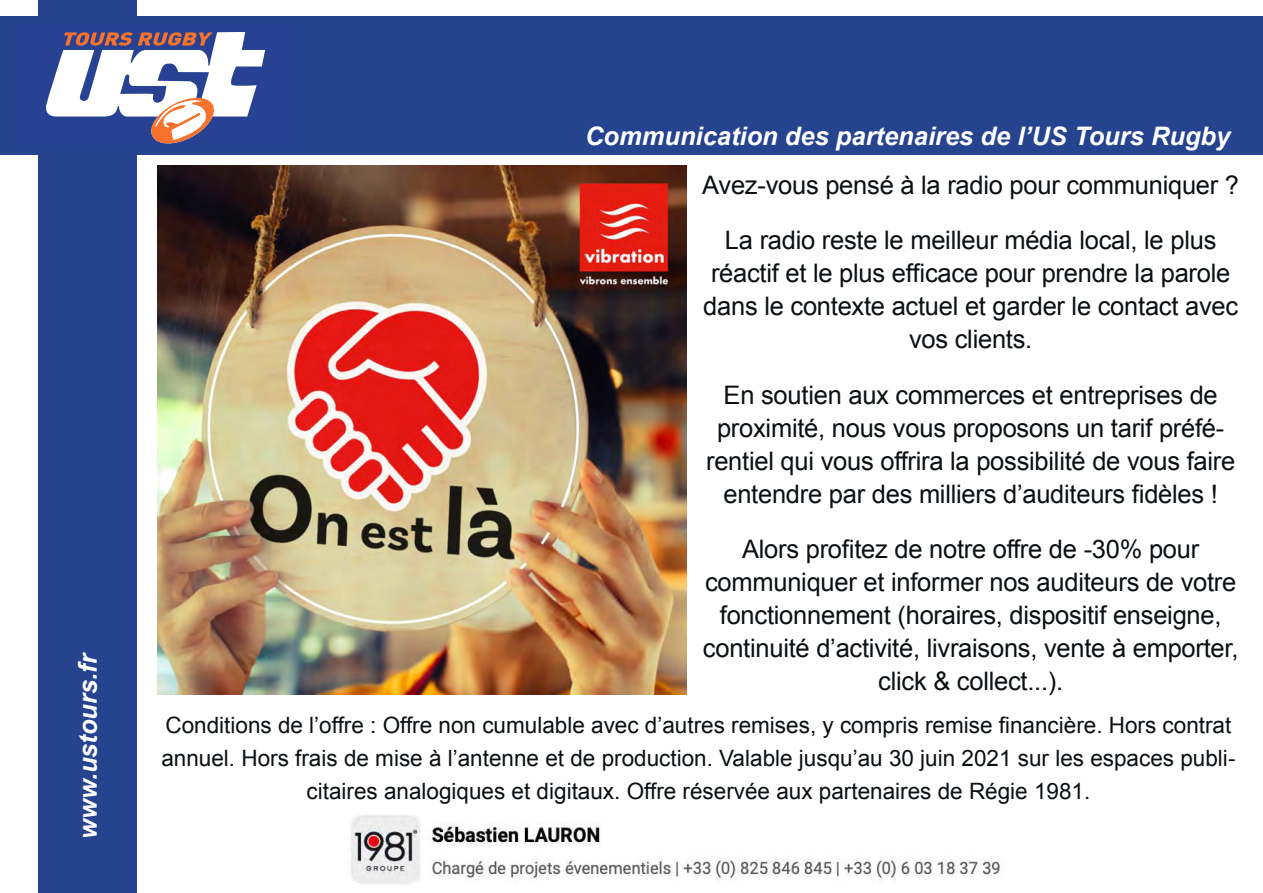
<style>
.page{position:relative;width:1263px;height:893px;background:#fff}
.page>*{position:absolute;margin:0;border:0;box-sizing:border-box;transform-origin:0 0}
.t1{font:25.5px/33px "Arial";letter-spacing:-.01em;color:#0b1013;text-align:center}
.t2{font:italic 700 25.5px "Arial";color:#fff}
.t3{font:22.5px/33px "Arial";color:#0b1013;text-align:center}
</style>
<div class="page">
<div style="left:38px;top:0;width:99px;height:893px;background:#25438f"></div>
<div style="left:0;top:16px;width:1263px;height:138px;background:#25438f"></div>
<svg style="left:46px;top:32px;width:219px;height:112px"></svg>
<img style="left:157px;top:165px;width:530px;height:530px">
<img style="left:431px;top:826px;width:569px;height:54px">
<img style="left:350px;top:815px;width:71px;height:69px">
<p class="t2" style="left:71px;top:839px;width:188px;rotate:-90deg">www.ustours.fr</p>
<p class="t2" style="left:585px;top:119px;width:647px">Communication des partenaires de l’US Tours Rugby</p>
<p class="t1" style="left:702px;top:158px;width:538px;line-height:55.5px">Avez-vous pensé à la radio pour communiquer ?<br>La radio reste le meilleur média local, le plus</p>
<p class="t1" style="left:703px;top:257px;width:536px">réactif et le plus efficace pour prendre la parole dans le contexte actuel et garder le contact avec vos clients.</p>
<p class="t1" style="left:706px;top:379px;width:531px">En soutien aux commerces et entreprises de proximité, nous vous proposons un tarif préfé&shy;rentiel qui vous offrira la possibilité de vous faire entendre par des milliers d’auditeurs fidèles !</p>
<p class="t1" style="left:703px;top:533px;width:537px">Alors profitez de notre offre de -30% pour communiquer et informer nos auditeurs de votre fonctionnement (horaires, dispositif enseigne, continuité d’activité, livraisons, vente à emporter, click &amp; collect...).</p>
<p class="t3" style="left:161px;top:709px;width:1075px">Conditions de l’offre : Offre non cumulable avec d’autres remises, y compris remise financière. Hors contrat annuel. Hors frais de mise à l’antenne et de production. Valable jusqu’au 30 juin 2021 sur les espaces publi&shy;citaires analogiques et digitaux. Offre réservée aux partenaires de Régie 1981.</p>
</div>
